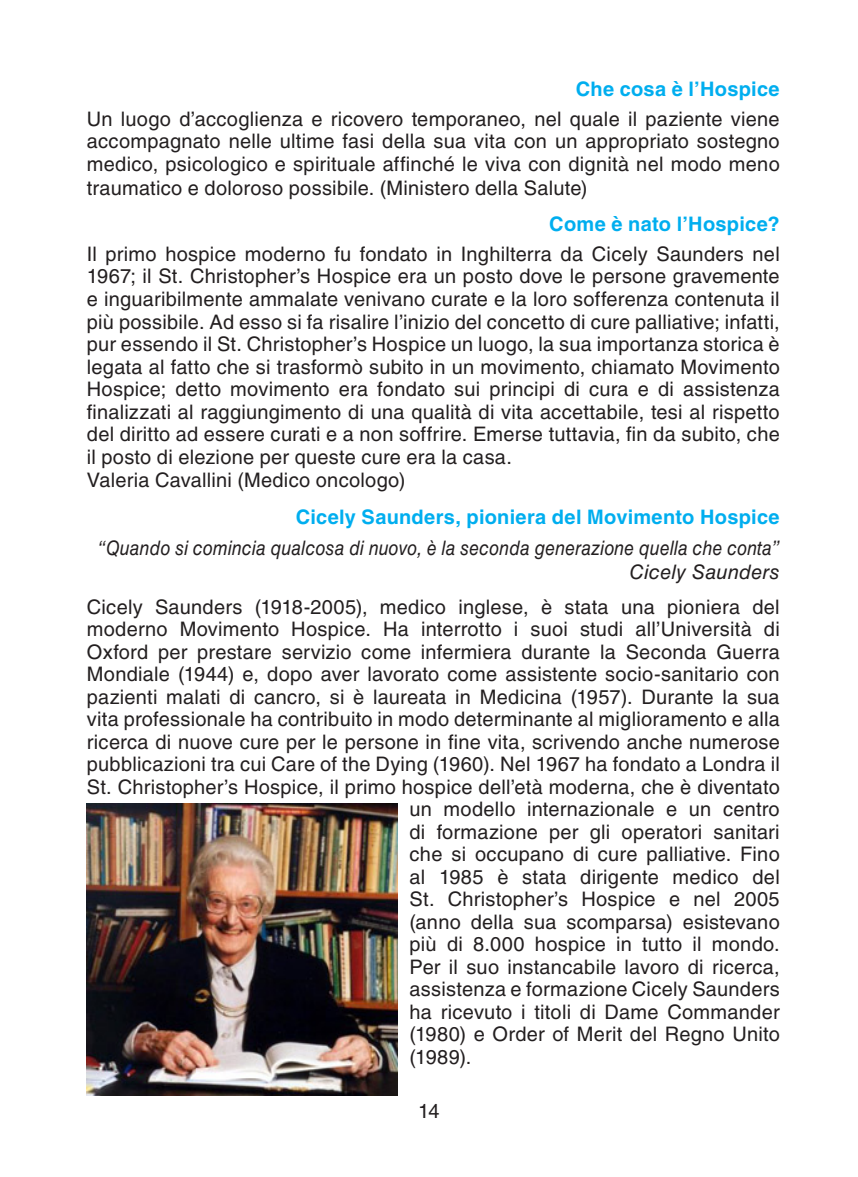
<style>
.page{position:relative;width:858px;height:1177px;background:#fff}
.page>*{position:absolute;margin:0;border:0;box-sizing:border-box;transform-origin:0 0}
.t1{font:20px/22.5px "Helvetica LT Std";letter-spacing:.015em;color:#231f20;text-align:justify}
.t2{font:700 20px "Helvetica LT Std";letter-spacing:.015em;color:#00aeef}
.t3{font:italic 20px "Helvetica LT Std";letter-spacing:.01em;color:#231f20;scale:.88 1}
.t4{font:italic 20px "Helvetica LT Std";letter-spacing:.01em;color:#231f20}
</style>
<div class="page">
<img style="left:87px;top:803px;width:310px;height:292px">
<p class="t2" style="left:575px;top:77px;width:205px">Che cosa è l’Hospice</p>
<p class="t1" style="left:87px;top:107px;width:694px">Un luogo d’accoglienza e ricovero temporaneo, nel quale il paziente viene accompagnato nelle ultime fasi della sua vita con un appropriato sostegno medico, psicologico e spirituale affinché le viva con dignità nel modo meno traumatico e doloroso possibile. (Ministero della Salute)</p>
<p class="t2" style="left:549px;top:212px;width:232px">Come è nato l’Hospice?</p>
<p class="t1" style="left:87px;top:243px;width:694px">Il primo hospice moderno fu fondato in Inghilterra da Cicely Saunders nel 1967; il St. Christopher’s Hospice era un posto dove le persone gravemente e inguaribilmente ammalate venivano curate e la loro sofferenza contenuta il più possibile. Ad esso si fa risalire l’inizio del concetto di cure palliative; infatti, pur essendo il St. Christopher’s Hospice un luogo, la sua importanza storica è legata al fatto che si trasformò subito in un movimento, chiamato Movimento Hospice; detto movimento era fondato sui principi di cura e di assistenza finalizzati al raggiungimento di una qualità di vita accettabile, tesi al rispetto del diritto ad essere curati e a non soffrire. Emerse tuttavia, fin da subito, che il posto di elezione per queste cure era la casa.</p>
<p class="t1" style="left:87px;top:469px;width:320px">Valeria Cavallini (Medico oncologo)</p>
<p class="t2" style="left:296px;top:504px;width:485px">Cicely Saunders, pioniera del Movimento Hospice</p>
<p class="t3" style="left:98px;top:536px;width:776px">“Quando si comincia qualcosa di nuovo, è la seconda generazione quella che conta”</p>
<p class="t4" style="left:629px;top:560px;width:152px">Cicely Saunders</p>
<p class="t1" style="left:87px;top:595px;width:694px">Cicely Saunders (1918-2005), medico inglese, è stata una pioniera del</p>
<p class="t1" style="left:87px;top:618px;width:694px">moderno Movimento Hospice. Ha interrotto i suoi studi all’Università di</p>
<p class="t1" style="left:87px;top:640px;width:694px">Oxford per prestare servizio come infermiera durante la Seconda Guerra</p>
<p class="t1" style="left:87px;top:663px;width:694px">Mondiale (1944) e, dopo aver lavorato come assistente socio-sanitario con</p>
<p class="t1" style="left:87px;top:685px;width:694px">pazienti malati di cancro, si è laureata in Medicina (1957). Durante la sua</p>
<p class="t1" style="left:87px;top:708px;width:694px">vita professionale ha contribuito in modo determinante al miglioramento e alla</p>
<p class="t1" style="left:87px;top:730px;width:694px">ricerca di nuove cure per le persone in fine vita, scrivendo anche numerose</p>
<p class="t1" style="left:87px;top:753px;width:694px">pubblicazioni tra cui Care of the Dying (1960). Nel 1967 ha fondato a Londra il</p>
<p class="t1" style="left:87px;top:775px;width:694px">St. Christopher’s Hospice, il primo hospice dell’età moderna, che è diventato</p>
<p class="t1" style="left:409px;top:798px;width:371px">un modello internazionale e un centro</p>
<p class="t1" style="left:409px;top:820px;width:371px">di formazione per gli operatori sanitari</p>
<p class="t1" style="left:409px;top:843px;width:372px">che si occupano di cure palliative. Fino</p>
<p class="t1" style="left:409px;top:865px;width:372px">al 1985 è stata dirigente medico del</p>
<p class="t1" style="left:409px;top:888px;width:371px">St. Christopher’s Hospice e nel 2005</p>
<p class="t1" style="left:409px;top:910px;width:372px">(anno della sua scomparsa) esistevano</p>
<p class="t1" style="left:409px;top:933px;width:372px">più di 8.000 hospice in tutto il mondo.</p>
<p class="t1" style="left:409px;top:955px;width:372px">Per il suo instancabile lavoro di ricerca,</p>
<p class="t1" style="left:409px;top:978px;width:372px">assistenza e formazione Cicely Saunders</p>
<p class="t1" style="left:409px;top:1000px;width:371px">ha ricevuto i titoli di Dame Commander</p>
<p class="t1" style="left:409px;top:1023px;width:372px">(1980) e Order of Merit del Regno Unito</p>
<p class="t1" style="left:409px;top:1045px;width:63px">(1989).</p>
<p class="t1" style="left:418px;top:1099px;width:23px">14</p>
</div>
